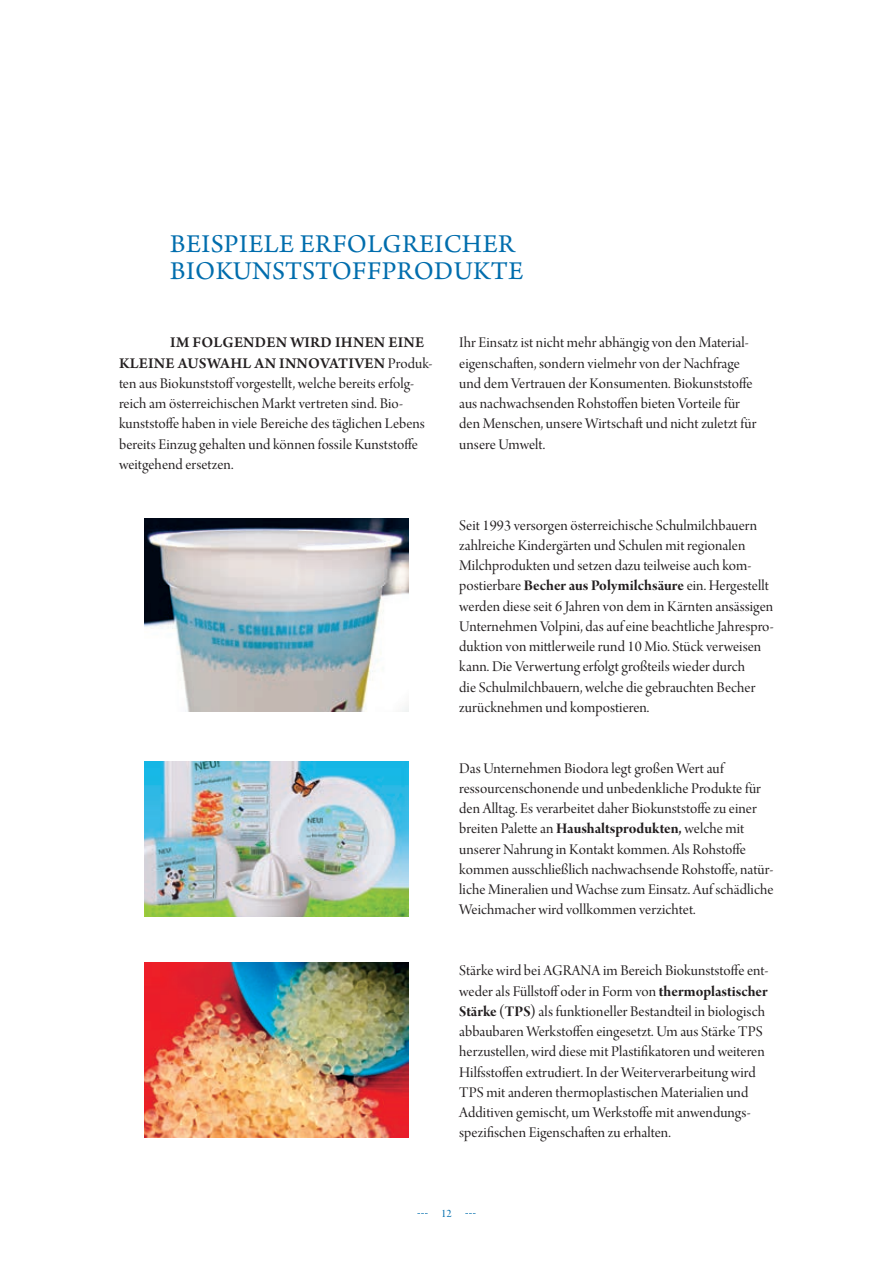
<style>
.page{position:relative;width:893px;height:1263px;background:#fff}
.page>*{position:absolute;margin:0;border:0;box-sizing:border-box;transform-origin:0 0}
.t1{font:27px/27px "Arno Pro";letter-spacing:.015em;color:#006dad}
.t2{font:15.75px/20.2px "Arno Pro Display";letter-spacing:.005em;color:#231f20}
.t3{font:600 15.75px/20.2px "Arno Pro";letter-spacing:.015em;color:#231f20}
.t4{font:12px "Arno Pro Display";color:#006dad}
.s1{font-family:"Arno Pro Display";font-weight:400}
.s2{font-family:"Arno Pro Bold Display"}
</style>
<div class="page">
<img style="left:145px;top:519px;width:263px;height:192px">
<img style="left:145px;top:761px;width:263px;height:155px">
<img style="left:145px;top:962px;width:263px;height:175px">
<h1 class="t1" style="left:170px;top:232px;width:355px">BEISPIELE ERFOLGREICHER<br>BIOKUNSTSTOFFPRODUKTE</h1>
<p class="t3" style="left:119px;top:333px;width:315px;text-indent:51px">IM FOLGENDEN WIRD IHNEN EINE<br>KLEINE AUSWAHL AN INNOVATIVEN <span class="s1">Produk-</span></p>
<p class="t2" style="left:119px;top:374px;width:307px">ten aus Biokunststoff vorgestellt, welche bereits erfolg&shy;reich am österreichischen Markt vertreten sind. Bio&shy;kunststoffe haben in viele Bereiche des täglichen Lebens bereits Einzug gehalten und können fossile Kunststoffe weitgehend ersetzen.</p>
<p class="t2" style="left:459px;top:334px;width:299px">Ihr Einsatz ist nicht mehr abhängig von den Material&shy;eigenschaften, sondern vielmehr von der Nachfrage und dem Vertrauen der Konsumenten. Biokunststoffe aus nachwachsenden Rohstoffen bieten Vorteile für den Menschen, unsere Wirtschaft und nicht zuletzt für unsere Umwelt.</p>
<p class="t2" style="left:459px;top:516px;width:316px">Seit 1993 versorgen österreichische Schulmilchbauern zahlreiche Kindergärten und Schulen mit regionalen Milchprodukten und setzen dazu teilweise auch kom&shy;postierbare <span class="s2">Becher aus Polymilchsäure</span> ein. Hergestellt werden diese seit 6 Jahren von dem in Kärnten ansässigen Unternehmen Volpini, das auf eine beachtliche Jahrespro&shy;duktion von mittlerweile rund 10 Mio. Stück verweisen kann. Die Verwertung erfolgt großteils wieder durch<br>die Schulmilchbauern, welche die gebrauchten Becher zurücknehmen und kompostieren.</p>
<p class="t2" style="left:459px;top:759px;width:316px">Das Unternehmen Biodora legt großen Wert auf ressourcenschonende und unbedenkliche Produkte für den Alltag. Es verarbeitet daher Biokunststoffe zu einer breiten Palette an <span class="s2">Haushaltsprodukten,</span> welche mit unserer Nahrung in Kontakt kommen. Als Rohstoffe kommen ausschließlich nachwachsende Rohstoffe, natür&shy;liche Mineralien und Wachse zum Einsatz. Auf schädliche Weichmacher wird vollkommen verzichtet.</p>
<p class="t2" style="left:459px;top:961px;width:311px">Stärke wird bei AGRANA im Bereich Biokunststoffe ent&shy;weder als Füllstoff oder in Form von <span class="s2">thermoplastischer Stärke (TPS)</span> als funktioneller Bestandteil in biologisch abbaubaren Werkstoffen eingesetzt. Um aus Stärke TPS herzustellen, wird diese mit Plastifikatoren und weiteren Hilfsstoffen extrudiert. In der Weiterverarbeitung wird TPS mit anderen thermoplastischen Materialien und Additiven gemischt, um Werkstoffe mit anwendungs&shy;spezifischen Eigenschaften zu erhalten.</p>
<p class="t4" style="left:441px;top:1207px;width:12px">12</p>
</div>
